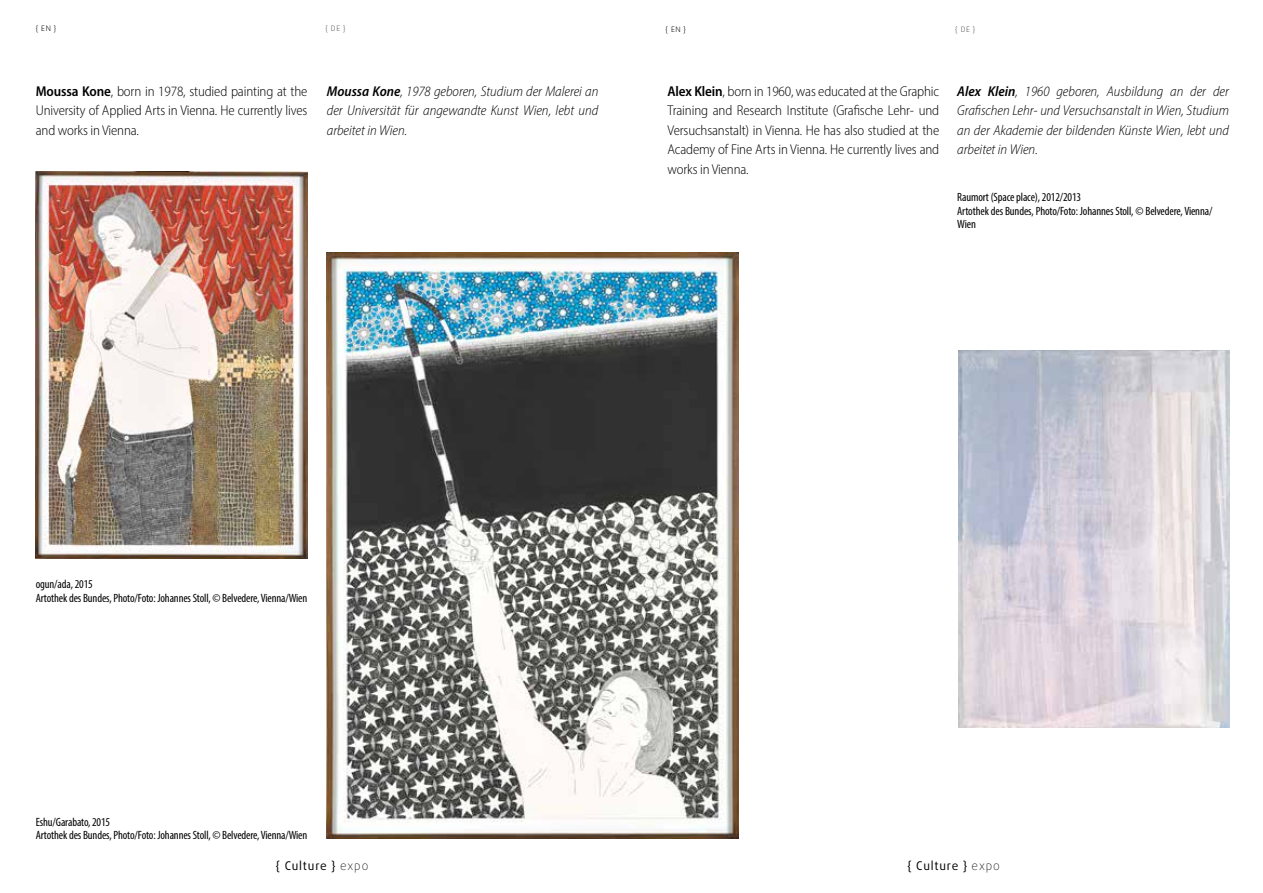
<style>
.page{position:relative;width:1263px;height:893px;background:#fff}
.page>*{position:absolute;margin:0;border:0;box-sizing:border-box;transform-origin:0 0}
.t1{font:300 semi-condensed 14.25px/19.5px "Myriad Pro";letter-spacing:-.01em;color:#000;text-align:justify}
.t2{font:italic 300 semi-condensed 14.25px/19.5px "Myriad Pro";color:#000;text-align:justify}
.t3{font:condensed 12px/13.5px "Myriad Pro";letter-spacing:-.01em;color:#000}
.t4{font:12px "Daxline Pro";letter-spacing:.065em;color:#000}
.t5{font:300 7.5px "Daxline Pro";color:#000}
.t6{font:300 7.5px "Daxline Pro";color:#58595b}
.s1{font-weight:600}
.s2{font-weight:100}
</style>
<div class="page">
<img style="left:36px;top:171px;width:271px;height:387px">
<img style="left:327px;top:252px;width:411px;height:587px">
<img style="left:958px;top:351px;width:272px;height:377px">
<p class="t5" style="left:36px;top:24px;width:22px">{ EN }</p>
<p class="t6" style="left:325px;top:24px;width:21px">{ DE }</p>
<p class="t5" style="left:666px;top:24px;width:22px">{ EN }</p>
<p class="t6" style="left:955px;top:24px;width:21px">{ DE }</p>
<p class="t1" style="left:36px;top:81px;width:273px"><span class="s1">Moussa Kone</span>, born in 1978, studied painting at the University of Applied Arts in Vienna. He currently lives and works in Vienna.</p>
<p class="t2" style="left:327px;top:81px;width:273px"><span class="s1">Moussa Kone</span>, 1978 geboren, Studium der Malerei an der Universität für angewandte Kunst Wien, lebt und arbeitet in Wien.</p>
<p class="t1" style="left:668px;top:81px;width:273px"><span class="s1">Alex Klein</span>, born in 1960, was educated at the Graphic Training and Research Institute (Grafische Lehr- und Versuchsanstalt) in Vienna. He has also studied at the Academy of Fine Arts in Vienna. He currently lives and works in Vienna.</p>
<p class="t2" style="left:957px;top:81px;width:273px"><span class="s1">Alex Klein</span>, 1960 geboren, Ausbildung an der der Grafischen Lehr- und Versuchsanstalt in Wien, Studium an der Akademie der bildenden Künste Wien, lebt und arbeitet in Wien.</p>
<p class="t3" style="left:957px;top:191px;width:257px">Raumort (Space place), 2012/2013<br>Artothek des Bundes, Photo/Foto: Johannes Stoll, © Belvedere, Vienna/<br>Wien</p>
<p class="t3" style="left:36px;top:577px;width:273px">ogun/ada, 2015<br>Artothek des Bundes, Photo/Foto: Johannes Stoll, © Belvedere, Vienna/Wien</p>
<p class="t3" style="left:36px;top:815px;width:273px">Eshu/Garabato, 2015<br>Artothek des Bundes, Photo/Foto: Johannes Stoll, © Belvedere, Vienna/Wien</p>
<p class="t4" style="left:276px;top:857px;width:94px">{ Culture } <span class="s2">expo</span></p>
<p class="t4" style="left:907px;top:857px;width:94px">{ Culture } <span class="s2">expo</span></p>
</div>
